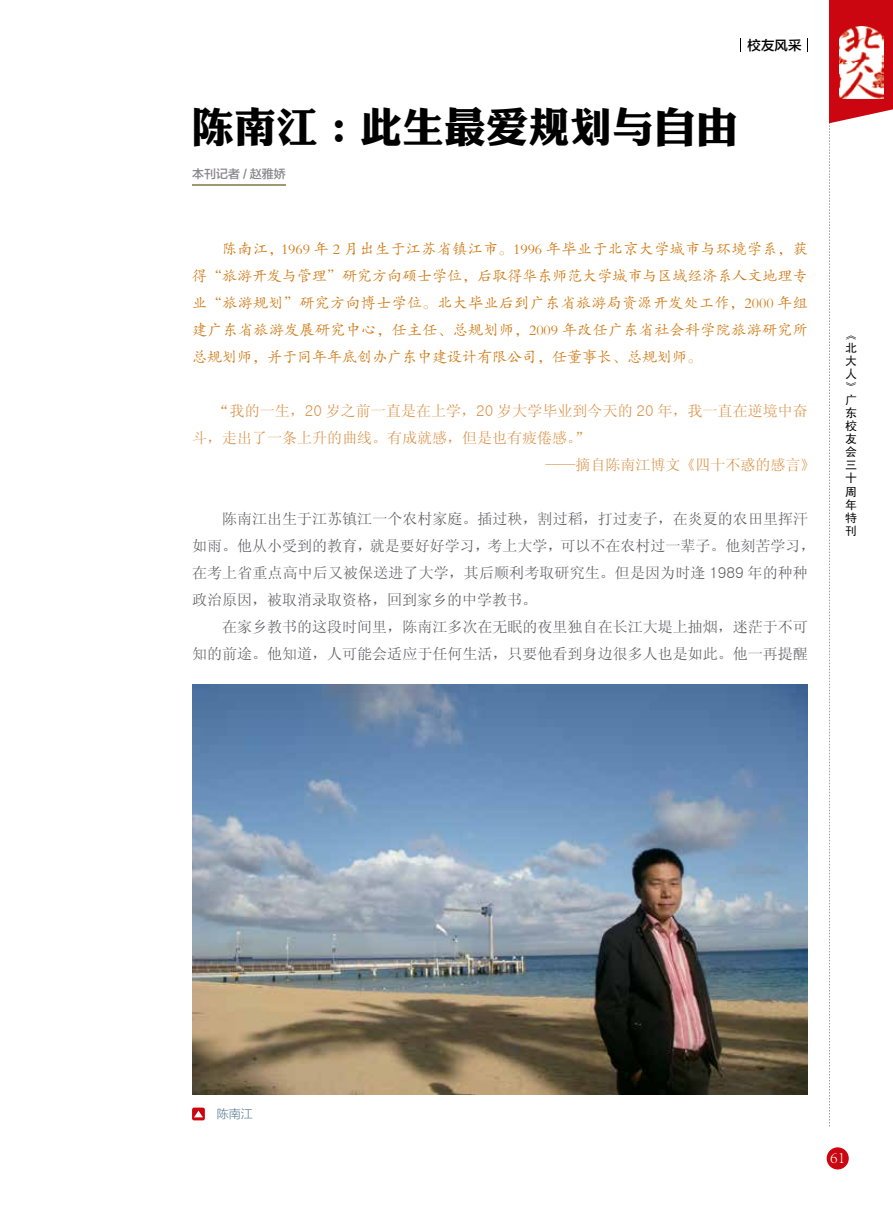
<style>
.page{position:relative;width:893px;height:1212px;background:#fff}
.page>*{position:absolute;margin:0;border:0;box-sizing:border-box;transform-origin:0 0}
.t1{font:42px "DF Li Jin Hei W8";color:#000}
.t2{font:300 16.5px "Adobe Song Std";color:#fff}
.t3{font:15px/27px "N Sim Sun";color:#5b5b5f}
.t4{font:15px/27px "FZKTK GBK1 0";color:#cf7a15;text-align:justify}
.t5{font:15px "N Sim Sun";color:#d99249}
.t6{font:13.5px "FZLTZHK GBK1 0";color:#000}
.t7{font:12px "FZLTZHK GBK1 0";color:#89878c}
.t8{font:12px "FZLTXHK GBK1 0";color:#4c7289}
.t9{font:11.85px/13px "Sim Hei";color:#000;text-align:justify}
.s1{font-family:"Gulim"}
</style>
<div class="page">
<hr style="left:192px;top:184px;width:94px;height:2px;background:#9b9a71">
<svg style="left:192px;top:1107px;width:13px;height:13px"></svg>
<svg style="left:194px;top:1110px;width:9px;height:7px"></svg>
<img style="left:192px;top:684px;width:616px;height:411px">
<div style="left:827px;top:1147px;width:22px;height:22px;background:#cb0610;border-radius:50%"></div>
<svg style="left:829px;top:0;width:64px;height:1126px"></svg>
<img style="left:839px;top:27px;width:45px;height:72px">
<svg style="left:740px;top:39px;width:1px;height:13px"></svg>
<svg style="left:807px;top:39px;width:1px;height:13px"></svg>
<p class="t6" style="left:747px;top:38px;width:55px">校友风采</p>
<h1 class="t1" style="left:192px;top:106px;width:547px">陈南江：此生最爱规划与自由</h1>
<p class="t7" style="left:192px;top:167px;width:95px">本刊记者 / 赵雅娇</p>
<p class="t4" style="left:192px;top:236px;width:617px;text-indent:30px">陈南江，1969 年 2 月出生于江苏省镇江市。1996 年毕业于北京大学城市与环境学系，获得“旅游开发与管理”研究方向硕士学位，后取得华东师范大学城市与区域经济系人文地理专业“旅游规划”研究方向博士学位。北大毕业后到广东省旅游局资源开发处工作，2000 年组建广东省旅游发展研究中心，任主任、总规划师，2009 年改任广东省社会科学院旅游研究所总规划师，并于同年年底创办广东中建设计有限公司，任董事长、总规划师。</p>
<p class="t5" style="left:215px;top:403px;width:595px">“我的一生，<span class="s1">20</span> 岁之前一直是在上学，<span class="s1">20</span> 岁大学毕业到今天的 <span class="s1">20</span> 年，我一直在逆境中奋</p>
<p class="t5" style="left:192px;top:430px;width:399px">斗，走出了一条上升的曲线。有成就感，但是也有疲倦感。”</p>
<p class="t5" style="left:545px;top:457px;width:271px">——摘自陈南江博文《四十不惑的感言》</p>
<p class="t3" style="left:192px;top:505px;width:625px;text-indent:30px">陈南江出生于江苏镇江一个农村家庭。插过秧，割过稻，打过麦子，在炎夏的农田里挥汗如雨。他从小受到的教育，就是要好好学习，考上大学，可以不在农村过一辈子。他刻苦学习，在考上省重点高中后又被保送进了大学，其后顺利考取研究生。但是因为时逢 <span class="s1">1989</span> 年的种种政治原因，被取消录取资格，回到家乡的中学教书。</p>
<p class="t3" style="left:192px;top:613px;width:617px;text-align:right">在家乡教书的这段时间里，陈南江多次在无眠的夜里独自在长江大堤上抽烟，迷茫于不可<br>知的前途。他知道，人可能会适应于任何生活，只要他看到身边很多人也是如此。他一再提醒</p>
<p class="t9" style="left:845px;top:328px;width:13px">《北大人》广东校友会三十周年特刊</p>
<p class="t8" style="left:217px;top:1107px;width:37px">陈南江</p>
<p class="t2" style="left:830px;top:1148px;width:17px">61</p>
</div>
